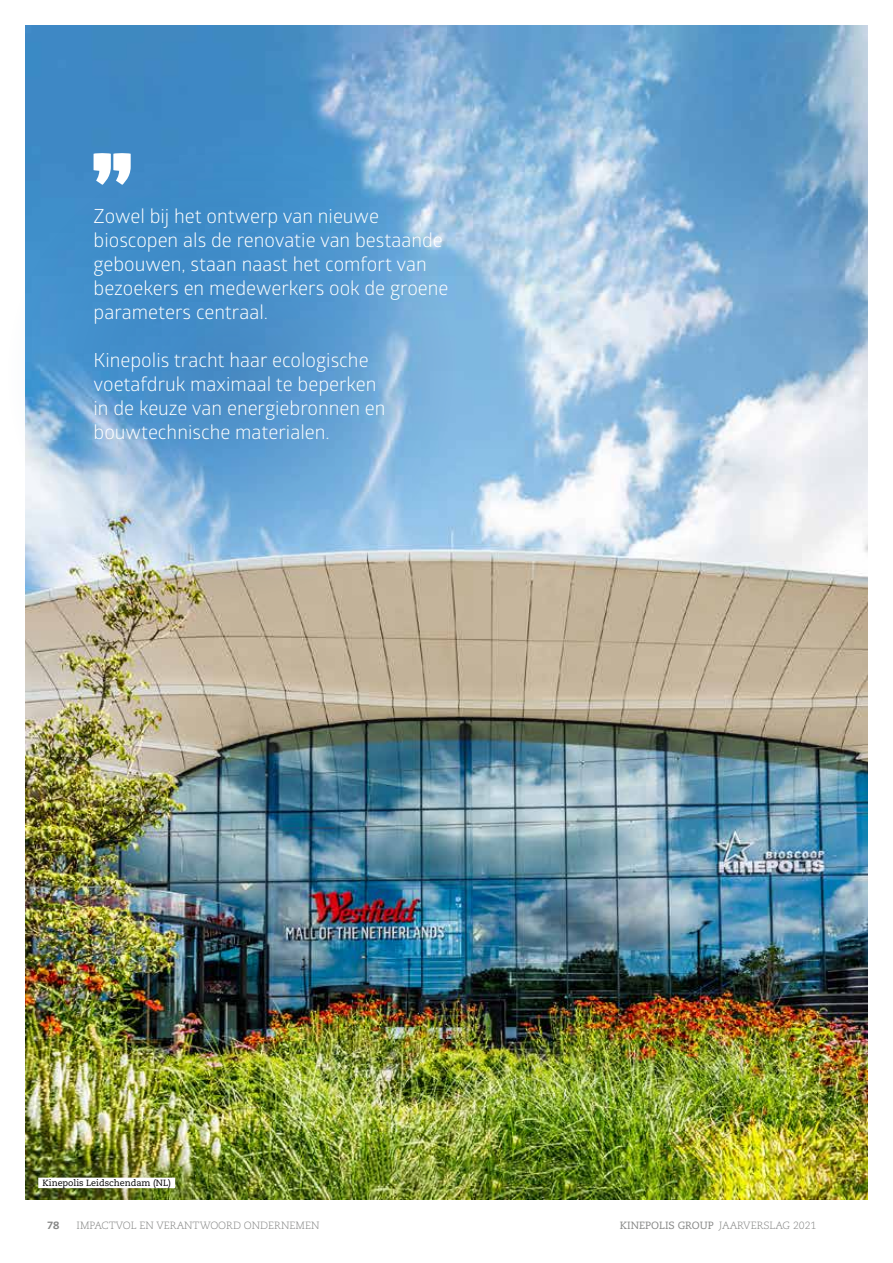
<style>
.page{position:relative;width:893px;height:1263px;background:#fff}
.page>*{position:absolute;margin:0;border:0;box-sizing:border-box;transform-origin:0 0}
.t1{font:19.5px/24px "Glober";color:#fff}
.t2{font:300 10.5px "Caecilia LT Std";color:#868786}
.t3{font:800 10.5px "Caecilia LT Std";color:#868786}
.t4{font:9px "Caecilia LT Std";color:#000}
.s1{font-weight:400}
</style>
<div class="page">
<img style="left:26px;top:26px;width:841px;height:1173px">
<svg style="left:7px;top:151px;width:446px;height:445px"></svg>
<svg style="left:94px;top:153px;width:37px;height:32px"></svg>
<div style="left:38px;top:1177px;width:137px;height:11px;background:#fff"></div>
<p class="t1" style="left:94px;top:203px;width:356px">Zowel bij het ontwerp van nieuwe bioscopen als de renovatie van bestaande gebouwen, staan naast het comfort van bezoekers en medewerkers ook de groene parameters centraal.</p>
<p class="t1" style="left:94px;top:347px;width:293px">Kinepolis tracht haar ecologische voetafdruk maximaal te beperken in de keuze van energiebronnen en bouwtechnische materialen.</p>
<p class="t4" style="left:43px;top:1178px;width:130px">Kinepolis Leidschendam (NL)</p>
<p class="t3" style="left:47px;top:1218px;width:14px">78</p>
<p class="t2" style="left:77px;top:1219px;width:244px">IMPACTVOL EN VERANTWOORD ONDERNEMEN</p>
<p class="t2" style="left:620px;top:1219px;width:198px"><span class="s1">KINEPOLIS GROUP</span> JAARVERSLAG 2021</p>
</div>
